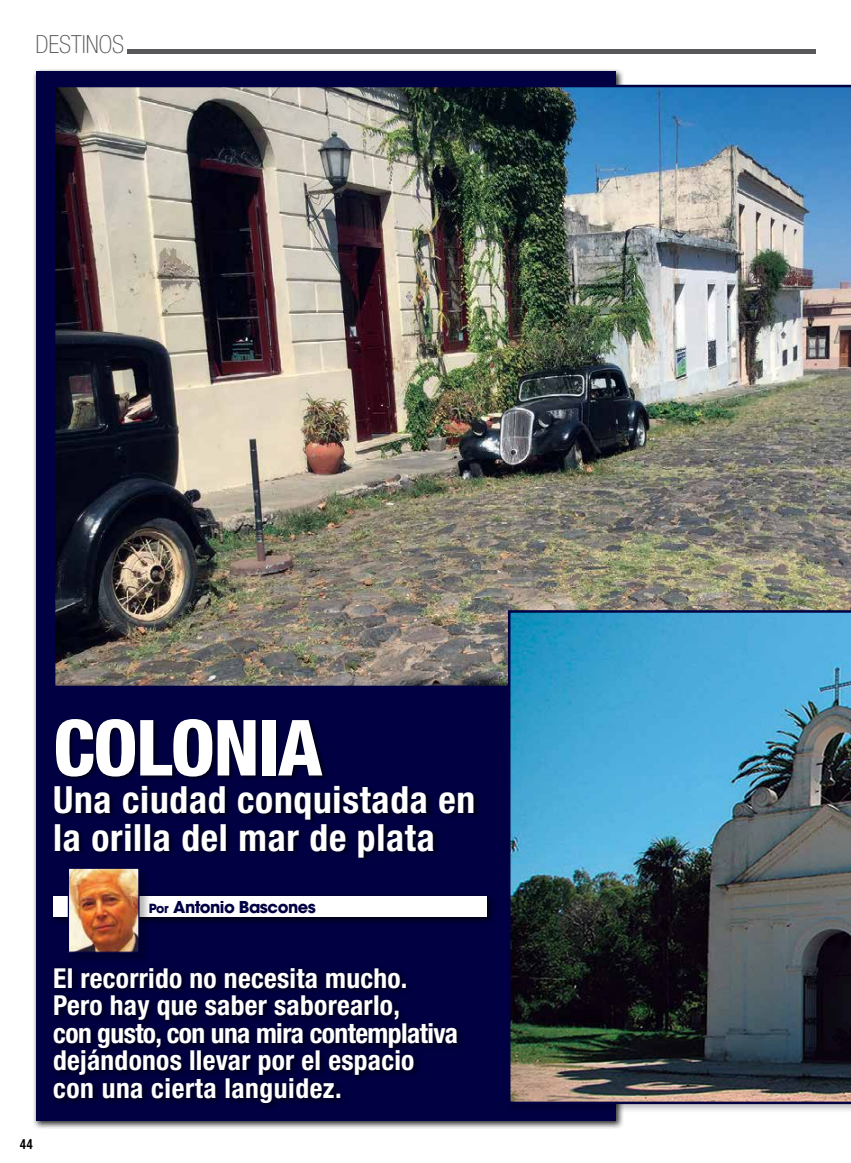
<style>
.page{position:relative;width:851px;height:1163px;background:#fff}
.page>*{position:absolute;margin:0;border:0;box-sizing:border-box;transform-origin:0 0}
.t1{font:800 condensed 77.5px "Helvetica Neue LT Std";letter-spacing:-.02em;color:#fff}
.t2{font:700 condensed 37.5px/37.5px "Helvetica Neue LT Std";letter-spacing:.02em;color:#fff}
.t3{font:700 condensed 27.5px/27.5px "Helvetica Neue LT Std";letter-spacing:.01em;color:#fff}
.t4{font:100 condensed 25px "Helvetica Neue LT Std";color:#58585b}
.t5{font:700 16.25px "ITC Avant Garde Std";letter-spacing:-.03em;color:#000043}
.t6{font:700 condensed 13.75px "Helvetica Rounded LT Std";color:#000}
.s1{font-size:12.5px}
</style>
<div class="page">
<hr style="left:126px;top:50px;width:689px;height:4px;background:#58585b">
<div style="left:36px;top:71px;width:579px;height:1049px;background:#000043"></div>
<div style="left:54px;top:717px;width:426px;height:145px;background:#000;opacity:.65"></div>
<div style="left:49px;top:891px;width:447px;height:35px;background:#000;opacity:.8"></div>
<div style="left:53px;top:896px;width:433px;height:21px;background:#fff"></div>
<div style="left:66px;top:865px;width:86px;height:99px;background:#000;opacity:.3"></div>
<img style="left:70px;top:869px;width:67px;height:81px">
<div style="left:68px;top:867px;width:71px;height:85px;border:1px solid #000043"></div>
<div style="left:51px;top:963px;width:413px;height:148px;background:#000;opacity:.8"></div>
<img style="left:55px;top:85px;width:795px;height:601px">
<div style="left:506px;top:608px;width:344px;height:505px;background:#000;opacity:.25"></div>
<img style="left:508px;top:610px;width:342px;height:493px">
<p class="t4" style="left:35px;top:30px;width:90px">DESTINOS</p>
<h1 class="t1" style="left:53px;top:699px;width:271px">COLONIA</h1>
<h2 class="t2" style="left:53px;top:780px;width:423px">Una ciudad conquistada en la orilla del mar de plata</h2>
<p class="t5" style="left:149px;top:896px;width:168px"><span class="s1">Por</span> Antonio Bascones</p>
<p class="t6" style="left:20px;top:1135px;width:15px">44</p>
<p class="t3" style="left:53px;top:963px;width:406px">El recorrido no necesita mucho.<br>Pero hay que saber saborearlo,<br>con gusto, con una mira contemplativa dejándonos llevar por el espacio con una cierta languidez.</p>
</div>
